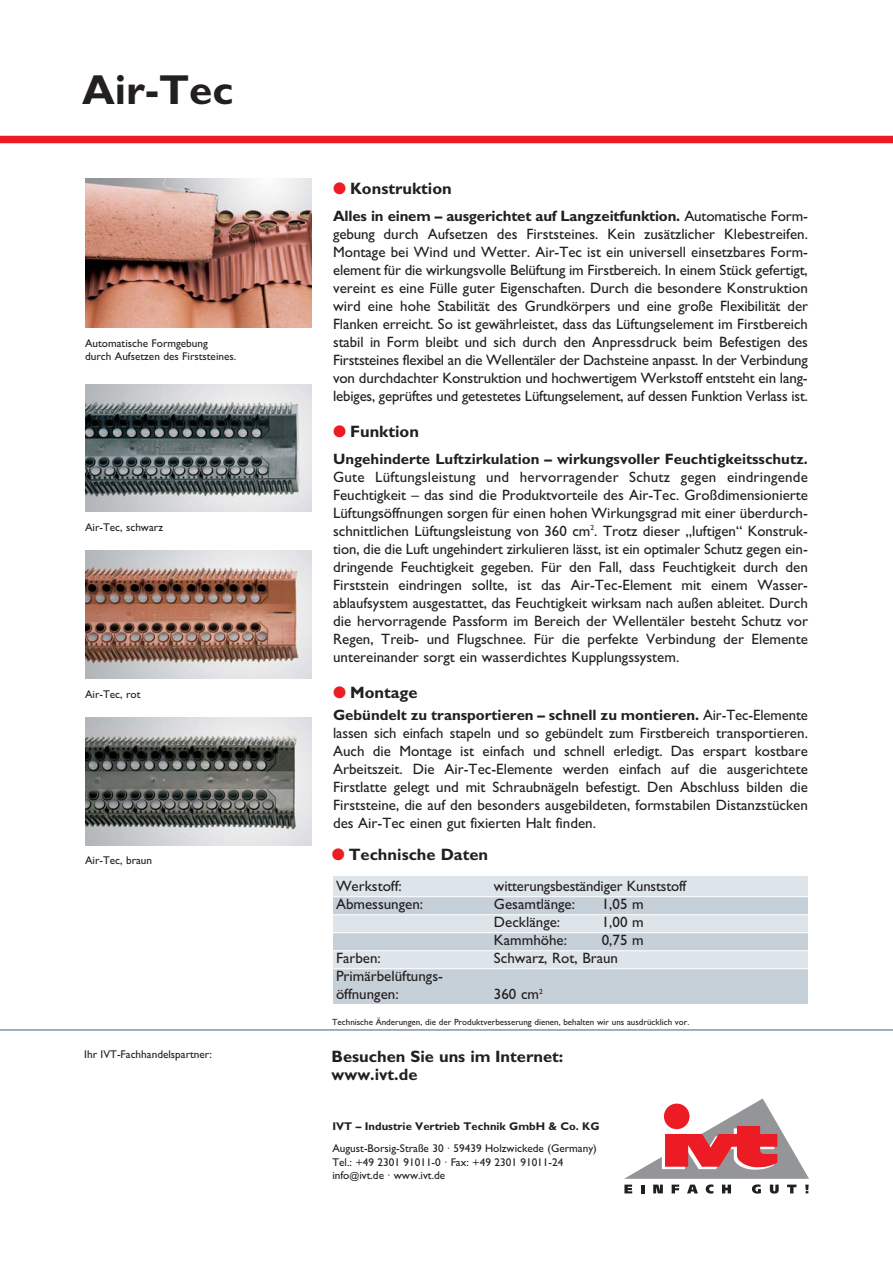
<style>
.page{position:relative;width:893px;height:1263px;background:#fff}
.page>*{position:absolute;margin:0;border:0;box-sizing:border-box;transform-origin:0 0}
.t1{font:700 42px "M Gill Sans";color:#231f20}
.t2{font:700 16.5px/18px "M Gill Sans";color:#231f20}
.t3{font:15px/18px "M Gill Sans";color:#231f20;text-align:justify}
.t4{font:700 15px "M Gill Sans";color:#231f20}
.t5{font:11.25px/13.5px "M Gill Sans";color:#231f20}
.t6{font:700 11.25px "M Gill Sans";color:#231f20}
.t7{font:9px "M Gill Sans";color:#231f20}
.s1{color:#ed1c24}
.s2{font-weight:700}
.s3{font-size:9.75px}
</style>
<div class="page">
<div style="left:333px;top:876px;width:475px;height:123px;background:#dee5ea"></div>
<svg style="left:624px;top:1098px;width:185px;height:95px"></svg>
<img style="left:85px;top:179px;width:227px;height:148px">
<img style="left:85px;top:384px;width:227px;height:128px">
<img style="left:85px;top:551px;width:227px;height:127px">
<div style="left:333px;top:897px;width:475px;height:18px;background:#c6d0d8"></div>
<div style="left:333px;top:933px;width:475px;height:17px;background:#c6d0d8"></div>
<hr style="left:0;top:1029px;width:893px;height:2px;background:#8496a3">
<div style="left:0;top:136px;width:893px;height:7px;background:#ed1c24"></div>
<img style="left:85px;top:718px;width:227px;height:127px">
<div style="left:333px;top:969px;width:475px;height:34px;background:#c6d0d8"></div>
<hr style="left:332px;top:896px;width:482px;height:1px;background:#fff">
<hr style="left:332px;top:914px;width:482px;height:1px;background:#fff">
<hr style="left:332px;top:932px;width:482px;height:1px;background:#fff">
<hr style="left:332px;top:950px;width:482px;height:1px;background:#fff">
<hr style="left:332px;top:968px;width:482px;height:1px;background:#fff">
<h1 class="t1" style="left:82px;top:74px;width:153px">Air-Tec</h1>
<p class="t5" style="left:85px;top:337px;width:153px">Automatische Formgebung durch Aufsetzen des Firststeines.</p>
<p class="t5" style="left:85px;top:522px;width:79px">Air-Tec, schwarz</p>
<p class="t5" style="left:85px;top:688px;width:57px">Air-Tec, rot</p>
<p class="t5" style="left:85px;top:855px;width:69px">Air-Tec, braun</p>
<p class="t5" style="left:84px;top:1048px;width:129px">Ihr IVT-Fachhandelspartner:</p>
<p class="t2" style="left:333px;top:181px;width:120px"><span class="s1">●</span> Konstruktion</p>
<p class="t3" style="left:333px;top:208px;width:476px"><span class="s2">Alles in einem – ausgerichtet auf Langzeitfunktion.</span> Automatische Form&shy;gebung durch Aufsetzen des Firststeines. Kein zusätzlicher Klebestreifen.<br>Montage bei Wind und Wetter. Air-Tec ist ein universell einsetzbares Form&shy;element für die wirkungsvolle Belüftung im Firstbereich. In einem Stück gefertigt, vereint es eine Fülle guter Eigenschaften. Durch die besondere Konstruktion wird eine hohe Stabilität des Grundkörpers und eine große Flexibilität der Flanken erreicht. So ist gewährleistet, dass das Lüftungselement im Firstbereich stabil in Form bleibt und sich durch den Anpressdruck beim Befestigen des Firststeines flexibel an die Wellentäler der Dachsteine anpasst. In der Verbindung von durchdachter Konstruktion und hochwertigem Werkstoff entsteht ein lang&shy;lebiges, geprüftes und getestetes Lüftungselement, auf dessen Funktion Verlass ist.</p>
<p class="t2" style="left:333px;top:424px;width:87px"><span class="s1">●</span> Funktion</p>
<p class="t4" style="left:333px;top:453px;width:476px">Ungehinderte Luftzirkulation – wirkungsvoller Feuchtigkeitsschutz.</p>
<p class="t3" style="left:333px;top:469px;width:476px">Gute Lüftungsleistung und hervorragender Schutz gegen eindringende Feuchtigkeit – das sind die Produktvorteile des Air-Tec. Großdimensionierte Lüftungsöffnungen sorgen für einen hohen Wirkungsgrad mit einer überdurch&shy;schnittlichen Lüftungsleistung von 360 cm<sup>2</sup>. Trotz dieser „luftigen“ Konstruk&shy;tion, die die Luft ungehindert zirkulieren lässt, ist ein optimaler Schutz gegen ein&shy;dringende Feuchtigkeit gegeben. Für den Fall, dass Feuchtigkeit durch den Firststein eindringen sollte, ist das Air-Tec-Element mit einem Wasser&shy;ablaufsystem ausgestattet, das Feuchtigkeit wirksam nach außen ableitet. Durch die hervorragende Passform im Bereich der Wellentäler besteht Schutz vor Regen, Treib- und Flugschnee. Für die perfekte Verbindung der Elemente untereinander sorgt ein wasserdichtes Kupplungssystem.</p>
<p class="t2" style="left:333px;top:685px;width:86px"><span class="s1">●</span> Montage</p>
<p class="t3" style="left:333px;top:707px;width:476px"><span class="s2">Gebündelt zu transportieren – schnell zu montieren.</span> Air-Tec-Elemente lassen sich einfach stapeln und so gebündelt zum Firstbereich transportieren.<br>Auch die Montage ist einfach und schnell erledigt. Das erspart kostbare Arbeitszeit. Die Air-Tec-Elemente werden einfach auf die ausgerichtete Firstlatte gelegt und mit Schraubnägeln befestigt. Den Abschluss bilden die Firststeine, die auf den besonders ausgebildeten, formstabilen Distanzstücken des Air-Tec einen gut fixierten Halt finden.</p>
<p class="t2" style="left:332px;top:847px;width:158px"><span class="s1">●</span> Technische Daten</p>
<p class="t3" style="left:336px;top:878px;width:67px">Werkstoff:</p>
<p class="t3" style="left:494px;top:878px;width:194px">witterungsbeständiger Kunststoff</p>
<p class="t3" style="left:336px;top:896px;width:89px">Abmessungen:</p>
<p class="t3" style="left:494px;top:896px;width:83px">Gesamtlänge:</p>
<p class="t3" style="left:602px;top:896px;width:43px">1,05 m</p>
<p class="t3" style="left:494px;top:914px;width:68px">Decklänge:</p>
<p class="t3" style="left:602px;top:914px;width:43px">1,00 m</p>
<p class="t3" style="left:494px;top:932px;width:75px">Kammhöhe:</p>
<p class="t3" style="left:602px;top:932px;width:43px">0,75 m</p>
<p class="t3" style="left:336px;top:950px;width:46px">Farben:</p>
<p class="t3" style="left:494px;top:950px;width:126px">Schwarz, Rot, Braun</p>
<p class="t3" style="left:336px;top:968px;width:109px">Primärbelüftungs&shy;öffnungen:</p>
<p class="t3" style="left:494px;top:986px;width:50px">360 cm<sup>2</sup></p>
<p class="t7" style="left:332px;top:1018px;width:359px">Technische Änderungen, die der Produktverbesserung dienen, behalten wir uns ausdrücklich vor.</p>
<p class="t2" style="left:332px;top:1049px;width:233px">Besuchen Sie uns im Internet: www.ivt.de</p>
<p class="t6" style="left:332px;top:1121px;width:269px">IVT – Industrie Vertrieb Technik GmbH &amp; Co. KG</p>
<p class="t5" style="left:332px;top:1143px;width:266px">August-Borsig-Straße 30 · 59439 Holzwickede (Germany)<br>Tel.: +49 2301 91011-0 · Fax: +49 2301 91011-24 info<span class="s3">@</span>ivt.de · www.ivt.de</p>
</div>
